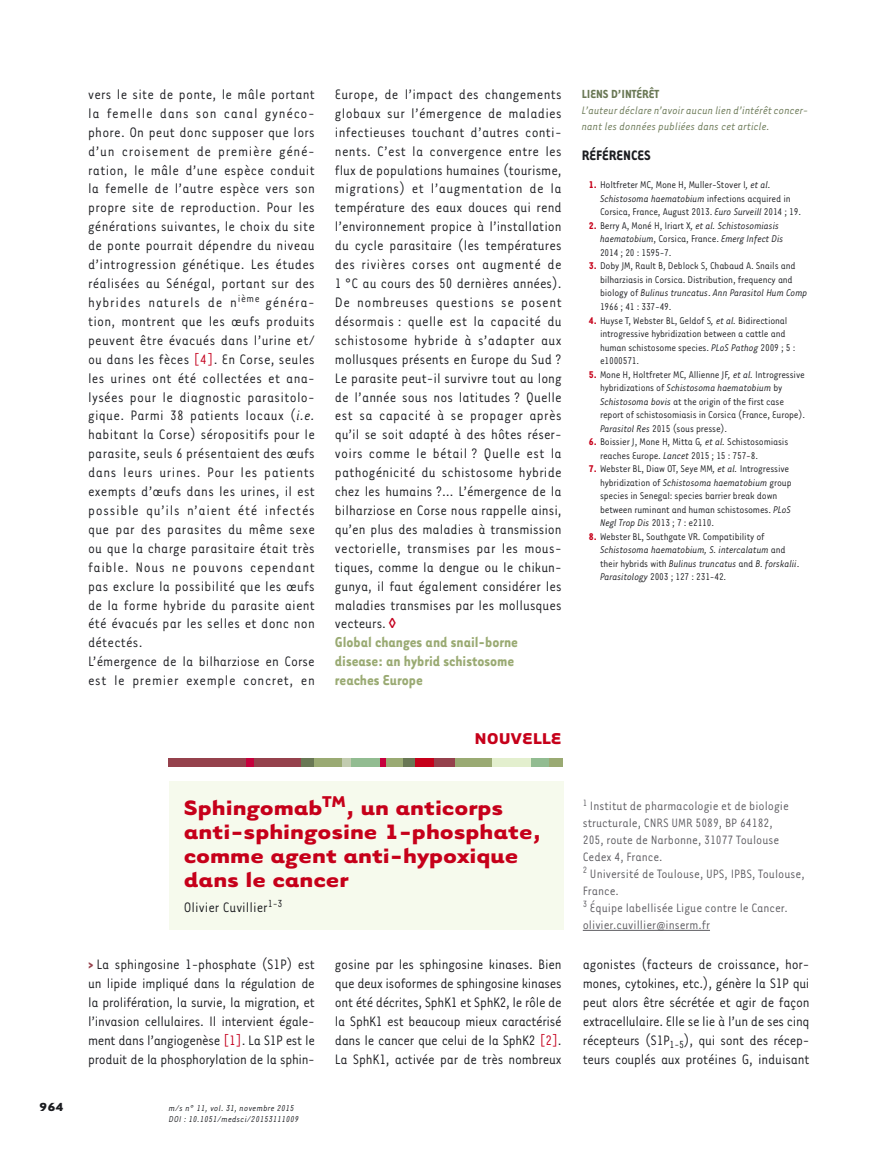
<style>
.page{position:relative;width:893px;height:1149px;background:#fff}
.page>*{position:absolute;margin:0;border:0;box-sizing:border-box;transform-origin:0 0}
.t1{font:700 24px/24px "Tarzana Wide";color:#c6001a}
.t2{font:700 18px "Tarzana Wide";color:#c6001a}
.t3{font:700 16.5px/18.9px "Tarzana Narrow";color:#9aaa73}
.t4{font:15.75px/18.9px "Tarzana Narrow";letter-spacing:.015em;color:#1b1c20;text-align:justify}
.t5{font:700 15.75px "Tarzana Narrow";color:#1b1c20}
.t6{font:13.95px/17px "Tarzana Narrow";color:#5c5b60}
.t7{font:700 13.5px "Tarzana Narrow";color:#697754}
.t8{font:700 13.5px "Tarzana Wide";color:#1b1c20}
.t9{font:italic 12.45px/15.9px "Tarzana Narrow";color:#697754}
.t10{font:11.25px/13.5px "Tarzana Narrow";letter-spacing:-.015em;color:#1b1c20}
.t11{font:italic 9.75px/11.7px "Tarzana Narrow";letter-spacing:.025em;color:#1b1c20}
.s1{color:#c4001e}
.s2{font-style:italic}
.s3{font-weight:700;color:#c6001a}
.s4{font-weight:700;color:#95414c}
</style>
<div class="page">
<div style="left:169px;top:757px;width:133px;height:9px;background:#95414c"></div>
<div style="left:301px;top:757px;width:27px;height:9px;background:#697754"></div>
<div style="left:402px;top:757px;width:13px;height:9px;background:#697754"></div>
<div style="left:315px;top:757px;width:29px;height:9px;background:#9aaa73"></div>
<div style="left:351px;top:757px;width:29px;height:9px;background:#92bc91"></div>
<div style="left:530px;top:757px;width:20px;height:9px;background:#92bc91"></div>
<div style="left:384px;top:757px;width:19px;height:9px;background:#9aaa73"></div>
<div style="left:549px;top:757px;width:14px;height:9px;background:#9aaa73"></div>
<div style="left:453px;top:757px;width:39px;height:9px;background:#9aaa73"></div>
<div style="left:492px;top:757px;width:38px;height:9px;background:#e3efce"></div>
<div style="left:343px;top:757px;width:8px;height:9px;background:#c2ccb0"></div>
<div style="left:246px;top:757px;width:7px;height:9px;background:#c6003c"></div>
<div style="left:380px;top:757px;width:6px;height:9px;background:#c6003c"></div>
<div style="left:415px;top:757px;width:27px;height:9px;background:#c6001a"></div>
<div style="left:434px;top:757px;width:20px;height:9px;background:#95414c"></div>
<div style="left:169px;top:781px;width:394px;height:149px;background:#f6faed"></div>
<hr style="left:582px;top:929px;width:127px;height:1px;background:#5c5b60">
<p class="t4" style="left:88px;top:86px;width:228px;text-align:left">vers le site de ponte, le mâle portant la femelle dans son canal gynéco&shy;phore. On peut donc supposer que lors d’un croisement de première géné&shy;ration, le mâle d’une espèce conduit la femelle de l’autre espèce vers son propre site de reproduction. Pour les générations suivantes, le choix du site de ponte pourrait dépendre du niveau d’introgression génétique. Les études réalisées au Sénégal, portant sur des hybrides naturels de n<sup>ième</sup> généra&shy;tion, montrent que les œufs produits peuvent être évacués dans l’urine et/ ou dans les fèces <span class="s1">[4]</span>. En Corse, seules les urines ont été collectées et ana&shy;lysées pour le diagnostic parasitolo&shy;gique. Parmi 38 patients locaux (<span class="s2">i.e. </span>habitant la Corse) séropositifs pour le parasite, seuls 6 présentaient des œufs dans leurs urines. Pour les patients exempts d’œufs dans les urines, il est possible qu’ils n’aient été infectés que par des parasites du même sexe ou que la charge parasitaire était très faible. Nous ne pouvons cependant pas exclure la possibilité que les œufs de la forme hybride du parasite aient été évacués par les selles et donc non détectés.<br>L’émergence de la bilharziose en Corse est le premier exemple concret, en</p>
<p class="t4" style="left:335px;top:86px;width:228px">Europe, de l’impact des changements globaux sur l’émergence de maladies infectieuses touchant d’autres conti&shy;nents. C’est la convergence entre les flux de populations humaines (tourisme, migrations) et l’augmentation de la température des eaux douces qui rend l’environnement propice à l’installation du cycle parasitaire (les températures des rivières corses ont augmenté de 1 °C au cours des 50 dernières années).<br>De nombreuses questions se posent désormais : quelle est la capacité du schistosome hybride à s’adapter aux mollusques présents en Europe du Sud ?<br>Le parasite peut-il survivre tout au long de l’année sous nos latitudes ? Quelle est sa capacité à se propager après qu’il se soit adapté à des hôtes réser&shy;voirs comme le bétail ? Quelle est la pathogénicité du schistosome hybride chez les humains ?… L’émergence de la bilharziose en Corse nous rappelle ainsi, qu’en plus des maladies à transmission vectorielle, transmises par les mous&shy;tiques, comme la dengue ou le chikun&shy;gunya, il faut également considérer les maladies transmises par les mollusques vecteurs.</p>
<p class="t3" style="left:335px;top:633px;width:184px">Global changes and snail-borne disease: an hybrid schistosome reaches Europe</p>
<p class="t2" style="left:474px;top:731px;width:89px">NOUVELLE</p>
<p class="t7" style="left:581px;top:88px;width:79px">LIENS D’INTÉRÊT</p>
<p class="t9" style="left:581px;top:103px;width:228px">L’auteur déclare n’avoir aucun lien d’intérêt concer&shy;nant les données publiées dans cet article.</p>
<p class="t5" style="left:581px;top:149px;width:70px">RÉFÉRENCES</p>
<p class="t10" style="left:600px;top:179px;width:202px;text-indent:-11px"><span class="s3">1.</span> Holtfreter MC, Mone H, Muller-Stover I<span class="s2">, et al.<br>Schistosoma haematobium</span> infections acquired in<br>Corsica, France, August 2013. <span class="s2">Euro Surveill</span> 2014 ; 19.</p>
<p class="t10" style="left:600px;top:219px;width:185px;text-indent:-11px"><span class="s3">2.</span> Berry A, Moné H, Iriart X<span class="s2">, et al. Schistosomiasis haematobium</span>, Corsica, France. <span class="s2">Emerg Infect Dis<br></span>2014 ; 20 : 1595-7.</p>
<p class="t10" style="left:600px;top:260px;width:209px;text-indent:-11px"><span class="s3">3.</span> Doby JM, Rault B, Deblock S, Chabaud A. Snails and bilharziasis in Corsica. Distribution, frequency and biology of <span class="s2">Bulinus truncatus</span>. <span class="s2">Ann Parasitol Hum Comp </span>1966 ; 41 : 337-49.</p>
<p class="t10" style="left:600px;top:314px;width:197px;text-indent:-11px"><span class="s3">4.</span> Huyse T, Webster BL, Geldof S<span class="s2">, et al.</span> Bidirectional introgressive hybridization between a cattle and human schistosome species. <span class="s2">PLoS Pathog</span> 2009 ; 5 : e1000571.</p>
<p class="t10" style="left:600px;top:368px;width:206px;text-indent:-11px"><span class="s3">5.</span> Mone H, Holtfreter MC, Allienne JF<span class="s2">, et al.</span> Introgressive hybridizations of <span class="s2">Schistosoma haematobium</span> by <span class="s2">Schistosoma bovis</span> at the origin of the first case report of schistosomiasis in Corsica (France, Europe).<br><span class="s2">Parasitol Res</span> 2015 (sous presse).</p>
<p class="t10" style="left:600px;top:435px;width:190px;text-indent:-11px"><span class="s3">6.</span> Boissier J, Mone H, Mitta G<span class="s2">, et al.</span> Schistosomiasis reaches Europe. <span class="s2">Lancet</span> 2015 ; 15 : 757-8.</p>
<p class="t10" style="left:600px;top:462px;width:193px;text-indent:-11px"><span class="s3">7.</span> Webster BL, Diaw OT, Seye MM<span class="s2">, et al.</span> Introgressive hybridization of <span class="s2">Schistosoma haematobium</span> group species in Senegal: species barrier break down between ruminant and human schistosomes. <span class="s2">PLoS Negl Trop Dis</span> 2013 ; 7 : e2110.</p>
<p class="t10" style="left:600px;top:530px;width:201px;text-indent:-11px"><span class="s3">8.</span> Webster BL, Southgate VR. Compatibility of <span class="s2">Schistosoma haematobium, S. intercalatum</span> and their hybrids with <span class="s2">Bulinus truncatus</span> and <span class="s2">B. forskalii</span>.<br><span class="s2">Parasitology</span> 2003 ; 127 : 231-42.</p>
<h1 class="t1" style="left:184px;top:798px;width:359px">Sphingomab<sup>TM</sup>, un anticorps anti-sphingosine 1-phosphate, comme agent anti-hypoxique dans le cancer</h1>
<p class="t4" style="left:184px;top:898px;width:100px">Olivier Cuvillier<sup>1-3</sup></p>
<p class="t6" style="left:582px;top:798px;width:223px"><sup>1</sup> Institut de pharmacologie et de biologie structurale, CNRS UMR 5089, BP 64182,<br>205, route de Narbonne, 31077 Toulouse Cedex 4, France.<br><sup>2</sup> Université de Toulouse, UPS, IPBS, Toulouse, France.<br><sup>3</sup> Équipe labellisée Ligue contre le Cancer. olivier.cuvillier@inserm.fr</p>
<p class="t4" style="left:88px;top:955px;width:228px"><span class="s4">&gt;</span> La sphingosine 1-phosphate (S1P) est un lipide impliqué dans la régulation de la prolifération, la survie, la migration, et l’invasion cellulaires. Il intervient égale&shy;ment dans l’angiogenèse <span class="s1">[1]</span>. La S1P est le produit de la phosphorylation de la sphin-</p>
<p class="t4" style="left:335px;top:955px;width:228px">gosine par les sphingosine kinases. Bien que deux isoformes de sphingosine kinases ont été décrites, SphK1 et SphK2, le rôle de la SphK1 est beaucoup mieux caractérisé dans le cancer que celui de la SphK2 <span class="s1">[2]</span>.<br>La SphK1, activée par de très nombreux</p>
<p class="t4" style="left:582px;top:955px;width:228px">agonistes (facteurs de croissance, hor&shy;mones, cytokines, etc.), génère la S1P qui peut alors être sécrétée et agir de façon extracellulaire. Elle se lie à l’un de ses cinq récepteurs (S1P<sub>1-5</sub>), qui sont des récep&shy;teurs couplés aux protéines G, induisant</p>
<p class="t8" style="left:39px;top:1101px;width:26px">964</p>
<p class="t11" style="left:169px;top:1102px;width:131px">m/s n° 11, vol. 31, novembre 2015<br>DOI : 10.1051/medsci/20153111009</p>
</div>
